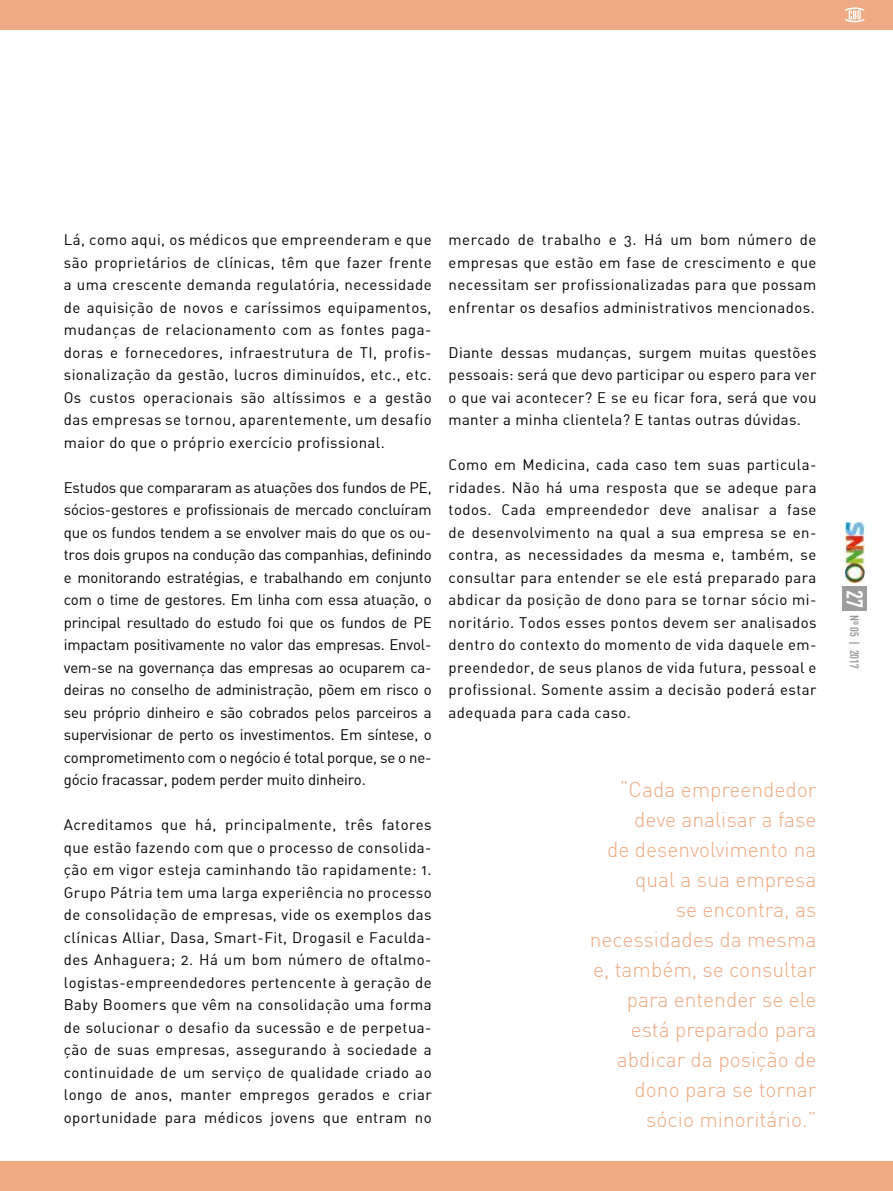
<style>
.page{position:relative;width:893px;height:1191px;background:#fff}
.page>*{position:absolute;margin:0;border:0;box-sizing:border-box;transform-origin:0 0}
.t1{font:700 22.5px "DIN Cond";color:#fff}
.t2{font:300 21px/30px "DIN";color:#eeab83;text-align:right}
.t3{font:15px/22.5px "DIN Alternate";letter-spacing:.03em;color:#000;text-align:justify}
.t4{font:700 12px "DIN Cond";color:#9d9d9c}
</style>
<div class="page">
<div style="left:842px;top:586px;width:25px;height:25px;background:#9d9d9c"></div>
<img style="left:845px;top:522px;width:19px;height:60px">
<div style="left:0;top:0;width:893px;height:30px;background:#eeab83"></div>
<div style="left:0;top:1161px;width:893px;height:30px;background:#eeab83"></div>
<svg style="left:845px;top:7px;width:19px;height:15px"></svg>
<p class="t3" style="left:64px;top:228px;width:369px">Lá, como aqui, os médicos que empreenderam e que são proprietários de clínicas, têm que fazer frente a uma crescente demanda regulatória, necessidade de aquisição de novos e caríssimos equipamentos, mudanças de relacionamento com as fontes paga&shy;doras e fornecedores, infraestrutura de TI, profis&shy;sionalização da gestão, lucros diminuídos, etc., etc.<br>Os custos operacionais são altíssimos e a gestão das empresas se tornou, aparentemente, um desafio maior do que o próprio exercício profissional.</p>
<p class="t3" style="left:64px;top:476px;width:369px">Estudos que compararam as atuações dos fundos de PE, sócios-gestores e profissionais de mercado concluíram que os fundos tendem a se envolver mais do que os ou&shy;tros dois grupos na condução das companhias, definindo e monitorando estratégias, e trabalhando em conjunto com o time de gestores. Em linha com essa atuação, o principal resultado do estudo foi que os fundos de PE impactam positivamente no valor das empresas. Envol&shy;vem-se na governança das empresas ao ocuparem ca&shy;deiras no conselho de administração, põem em risco o seu próprio dinheiro e são cobrados pelos parceiros a supervisionar de perto os investimentos. Em síntese, o comprometimento com o negócio é total porque, se o ne&shy;gócio fracassar, podem perder muito dinheiro.</p>
<p class="t3" style="left:64px;top:813px;width:369px">Acreditamos que há, principalmente, três fatores que estão fazendo com que o processo de consolida&shy;ção em vigor esteja caminhando tão rapidamente: 1.<br>Grupo Pátria tem uma larga experiência no processo de consolidação de empresas, vide os exemplos das clínicas Alliar, Dasa, Smart-Fit, Drogasil e Faculda&shy;des Anhaguera; 2. Há um bom número de oftalmo&shy;logistas-empreendedores pertencente à geração de Baby Boomers que vêm na consolidação uma forma de solucionar o desafio da sucessão e de perpetua&shy;ção de suas empresas, assegurando à sociedade a continuidade de um serviço de qualidade criado ao longo de anos, manter empregos gerados e criar oportunidade para médicos jovens que entram no</p>
<p class="t3" style="left:449px;top:228px;width:369px">mercado de trabalho e 3. Há um bom número de empresas que estão em fase de crescimento e que necessitam ser profissionalizadas para que possam enfrentar os desafios administrativos mencionados.</p>
<p class="t3" style="left:449px;top:341px;width:369px">Diante dessas mudanças, surgem muitas questões pessoais: será que devo participar ou espero para ver o que vai acontecer? E se eu ficar fora, será que vou manter a minha clientela? E tantas outras dúvidas.</p>
<p class="t3" style="left:449px;top:453px;width:369px">Como em Medicina, cada caso tem suas particula&shy;ridades. Não há uma resposta que se adeque para todos. Cada empreendedor deve analisar a fase de desenvolvimento na qual a sua empresa se en&shy;contra, as necessidades da mesma e, também, se consultar para entender se ele está preparado para abdicar da posição de dono para se tornar sócio mi&shy;noritário. Todos esses pontos devem ser analisados dentro do contexto do momento de vida daquele em&shy;preendedor, de seus planos de vida futura, pessoal e profissional. Somente assim a decisão poderá estar adequada para cada caso.</p>
<p class="t2" style="left:590px;top:774px;width:228px">“Cada empreendedor deve analisar a fase<br>de desenvolvimento na qual a sua empresa<br>se encontra, as necessidades da mesma e, também, se consultar para entender se ele está preparado para abdicar da posição de dono para se tornar sócio minoritário.”</p>
<h1 class="t1" style="left:868px;top:589px;width:20px;rotate:90deg">27</h1>
<p class="t4" style="left:862px;top:615px;width:55px;rotate:90deg">Nº 05 | 2017</p>
</div>
